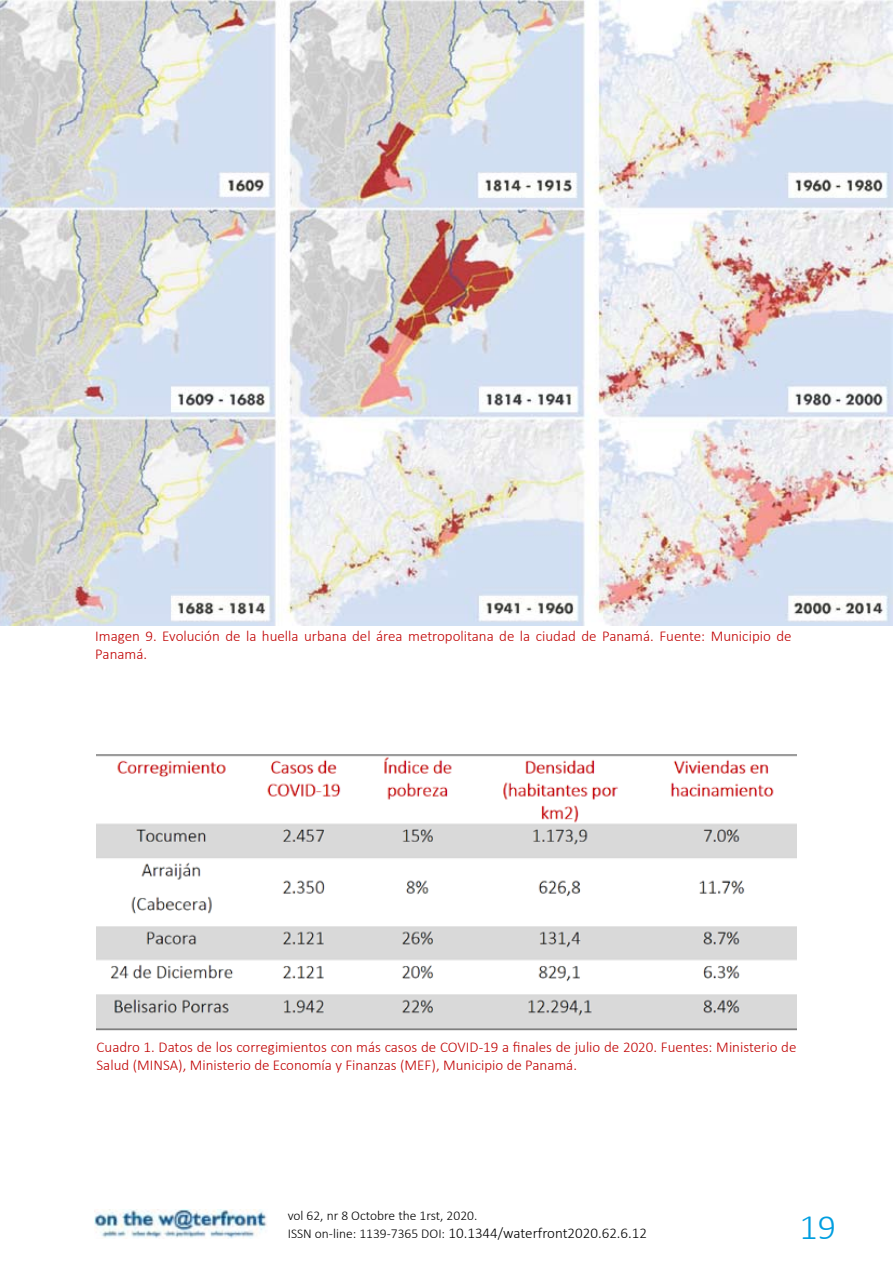
<style>
.page{position:relative;width:893px;height:1263px;background:#fff}
.page>*{position:absolute;margin:0;border:0;box-sizing:border-box;transform-origin:0 0}
.t1{font:300 36px "Calibri";color:#009ee0}
.t2{font:300 15px/18px "Calibri";color:#c00000}
.t3{font:300 15px "Calibri";color:#000}
.t4{font:300 13.5px "Calibri";color:#000}
.s1{font-size:13.5px}
</style>
<div class="page">
<img style="left:95px;top:1209px;width:172px;height:29px">
<img style="left:0;top:0;width:893px;height:626px">
<img style="left:97px;top:754px;width:699px;height:277px">
<p class="t2" style="left:95px;top:627px;width:698px">Imagen 9. Evolución de la huella urbana del área metropolitana de la ciudad de Panamá. Fuente: Municipio de<br>Panamá.</p>
<p class="t2" style="left:97px;top:1038px;width:701px">Cuadro 1. Datos de los corregimientos con más casos de COVID-19 a finales de julio de 2020. Fuentes: Ministerio de<br>Salud (MINSA), Ministerio de Economía y Finanzas (MEF), Municipio de Panamá.</p>
<p class="t4" style="left:288px;top:1207px;width:191px">vol 62, nr 8 Octobre the 1rst, 2020.</p>
<p class="t3" style="left:288px;top:1223px;width:361px"><span class="s1">ISSN on-line: 1139-7365 DOI:</span> 10.1344/waterfront2020.62.6.12</p>
<h1 class="t1" style="left:799px;top:1205px;width:38px">19</h1>
</div>
